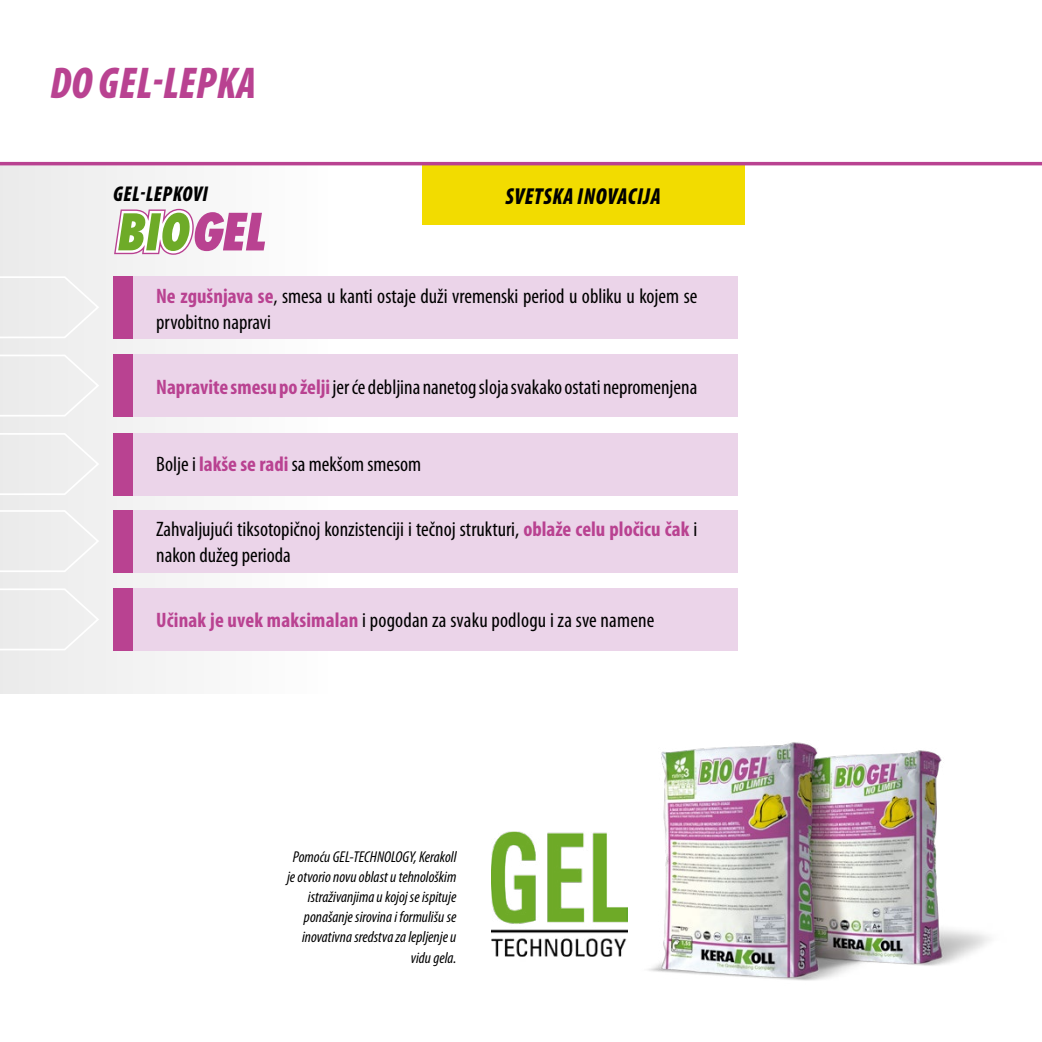
<style>
.page{position:relative;width:1042px;height:1042px;background:#fff}
.page>*{position:absolute;margin:0;border:0;box-sizing:border-box;transform-origin:0 0}
.t1{font:italic 900 condensed 44.8px "Myriad Pro";letter-spacing:.01em;color:#b94291;scale:.94 1}
.t2{font:italic 900 condensed 23.28px "Myriad Pro";letter-spacing:.03em;color:#000;scale:.94 1}
.t3{font:italic 900 condensed 21.53px "Myriad Pro";letter-spacing:.03em;color:#000;scale:.94 1}
.t4{font:condensed 21px/25.2px "Myriad Pro";color:#000}
.t5{font:italic condensed 15.75px/20.1px "Myriad Pro";color:#000;text-align:right}
.s1{font-weight:700;color:#b94291}
</style>
<div class="page">
<div style="left:422px;top:165px;width:322px;height:60px;background:#f2dc00"></div>
<div style="left:0;top:165px;width:328px;height:528px;background:#f3f3f3"></div>
<img style="left:491px;top:831px;width:136px;height:126px">
<hr style="left:0;top:162px;width:1042px;height:3px;background:#b94291">
<svg style="left:0;top:277px;width:98px;height:61px"></svg>
<svg style="left:0;top:355px;width:98px;height:61px"></svg>
<svg style="left:0;top:433px;width:98px;height:62px"></svg>
<svg style="left:0;top:511px;width:98px;height:61px"></svg>
<svg style="left:0;top:589px;width:98px;height:61px"></svg>
<div style="left:118px;top:276px;width:620px;height:62px;background:#ebd4e9"></div>
<div style="left:113px;top:276px;width:20px;height:62px;background:#b94291"></div>
<div style="left:118px;top:354px;width:620px;height:62px;background:#ebd4e9"></div>
<div style="left:113px;top:354px;width:20px;height:62px;background:#b94291"></div>
<div style="left:118px;top:433px;width:620px;height:62px;background:#ebd4e9"></div>
<div style="left:113px;top:433px;width:20px;height:62px;background:#b94291"></div>
<div style="left:118px;top:510px;width:620px;height:62px;background:#ebd4e9"></div>
<div style="left:113px;top:510px;width:20px;height:62px;background:#b94291"></div>
<div style="left:118px;top:589px;width:620px;height:62px;background:#ebd4e9"></div>
<div style="left:113px;top:589px;width:20px;height:62px;background:#b94291"></div>
<svg style="left:114px;top:209px;width:151px;height:46px"></svg>
<img style="left:648px;top:742px;width:342px;height:239px">
<h1 class="t1" style="left:50px;top:59px;width:220px">DO GEL-LEPKA</h1>
<p class="t3" style="left:113px;top:182px;width:102px">GEL-LEPKOVI</p>
<p class="t2" style="left:505px;top:184px;width:167px">SVETSKA INOVACIJA</p>
<p class="t4" style="left:156px;top:284px;width:543px"><span class="s1">Ne zgušnjava se</span>, smesa u kanti ostaje duži vremenski period u obliku u kojem se prvobitno napravi</p>
<p class="t4" style="left:156px;top:374px;width:542px"><span class="s1">Napravite smesu po želji</span> jer će debljina nanetog sloja svakako ostati nepromenjena</p>
<p class="t4" style="left:156px;top:452px;width:266px">Bolje i <span class="s1">lakše se radi</span> sa mekšom smesom</p>
<p class="t4" style="left:156px;top:517px;width:543px">Zahvaljujući tiksotopičnoj konzistenciji i tečnoj strukturi, <span class="s1">oblaže celu pločicu čak</span> i nakon dužeg perioda</p>
<p class="t4" style="left:156px;top:607px;width:500px"><span class="s1">Učinak je uvek maksimalan</span> i pogodan za svaku podlogu i za sve namene</p>
<p class="t5" style="left:287px;top:847px;width:171px">Pomoću GEL-TECHNOLOGY, Kerakoll je otvorio novu oblast u tehnološkim istraživanjima u kojoj se ispituje ponašanje sirovina i formulišu se inovativna sredstva za lepljenje u vidu gela.</p>
</div>
